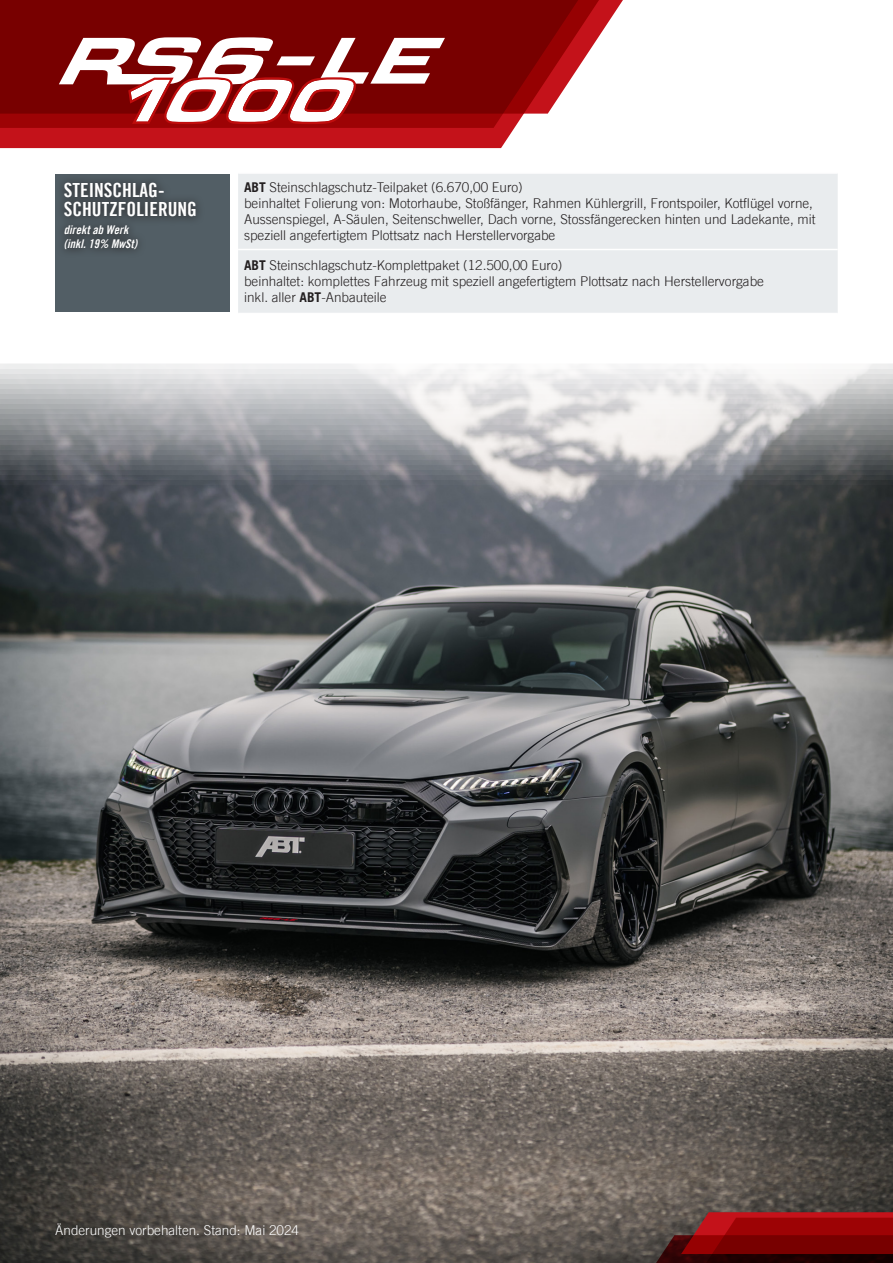
<style>
.page{position:relative;width:893px;height:1263px;background:#fff}
.page>*{position:absolute;margin:0;border:0;box-sizing:border-box;transform-origin:0 0}
.t1{font:19.5px/19.5px "Trade Gothic LT Bold Cond Twenty";color:#fff}
.t2{font:300 13.5px/16.2px "Trade Gothic LT";color:#231f20}
.t3{font:300 13.5px "Trade Gothic LT";color:#fff}
.t4{font:12px/13.5px "Trade Gothic LT Bold Cond Twenty Obl";color:#fff}
.s1{font-weight:700}
</style>
<div class="page">
<img style="left:0;top:364px;width:893px;height:899px">
<div style="left:0;top:128px;width:515px;height:20px;background:#c4121a"></div>
<svg style="left:0;top:114px;width:524px;height:14px;fill:#9d0305"></svg>
<svg style="left:0;top:0;width:623px;height:114px;fill:#780000"></svg>
<svg style="left:59px;top:37px;width:386px;height:87px"></svg>
<svg style="left:617px;top:1212px;width:276px;height:51px"></svg>
<div style="left:238px;top:174px;width:600px;height:139px;background:#e9ecee"></div>
<hr style="left:238px;top:249px;width:600px;height:1px;background:#fff">
<div style="left:55px;top:174px;width:175px;height:138px;background:#525e65"></div>
<div style="left:56px;top:174px;width:149px;height:84px;background:#231f20;opacity:.75"></div>
<h1 class="t1" style="left:64px;top:180px;width:135px">STEINSCHLAG-<br>SCHUTZFOLIERUNG</h1>
<p class="t4" style="left:64px;top:223px;width:75px">direkt ab Werk (inkl. 19% MwSt)</p>
<p class="t2" style="left:244px;top:179px;width:573px"><span class="s1">ABT</span> Steinschlagschutz-Teilpaket (6.670,00 Euro)<br>beinhaltet Folierung von: Motorhaube, Stoßfänger, Rahmen Kühlergrill, Frontspoiler, Kotflügel vorne, Aussenspiegel, A-Säulen, Seitenschweller, Dach vorne, Stossfängerecken hinten und Ladekante, mit speziell angefertigtem Plottsatz nach Herstellervorgabe</p>
<p class="t2" style="left:244px;top:257px;width:521px"><span class="s1">ABT</span> Steinschlagschutz-Komplettpaket (12.500,00 Euro)<br>beinhaltet: komplettes Fahrzeug mit speziell angefertigtem Plottsatz nach Herstellervorgabe inkl. aller <span class="s1">ABT</span>-Anbauteile</p>
<p class="t3" style="left:55px;top:1222px;width:245px">Änderungen vorbehalten. Stand: Mai 2024</p>
</div>
